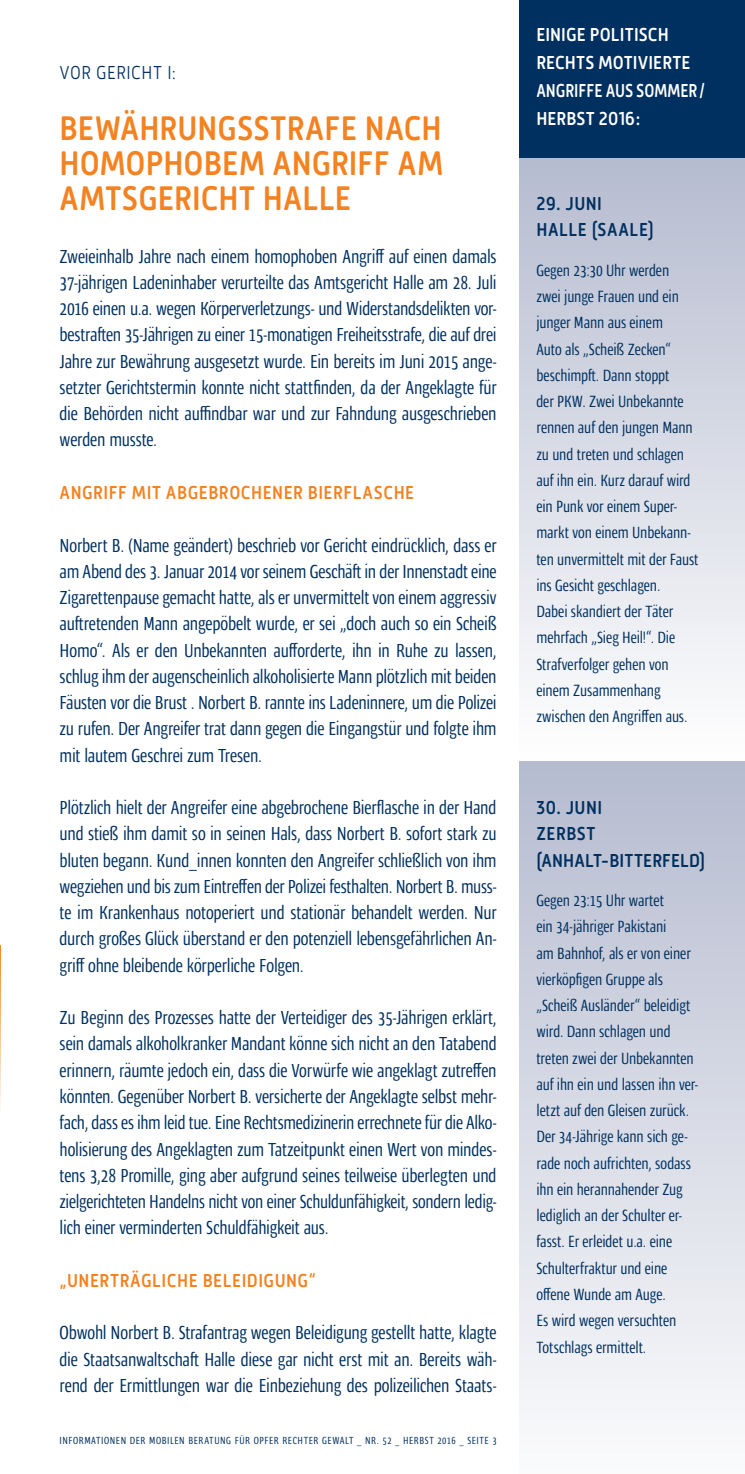
<style>
.page{position:relative;width:745px;height:1474px;background:#fff}
.page>*{position:absolute;margin:0;border:0;box-sizing:border-box;transform-origin:0 0}
.Headline{font:500 35px/35px "Mic 32 New Rounded";color:#f58220;text-align:justify;scale:.9 1}
.Fließtext{font:19.25px/26.2px "Ardoise Pro Tight";letter-spacing:-.01em;color:#00305f;text-align:justify}
.Subhead{font:500 19.25px "Mic 32 New Rounded";letter-spacing:.03em;color:#f58220;scale:.9 1}
.t1{font:500 19.25px/28px "Mic 32 New Rounded";color:#fff;scale:.9 1}
.Chronikhead_rechts{font:500 19.25px "Mic 32 New Rounded";letter-spacing:.03em;color:#00305f;scale:.9 1}
.Chronikhead_rechts-2{font:500 19.25px "Mic 32 New Rounded";letter-spacing:.005em;color:#00305f;scale:.9 1}
.Kopfzeile{font:300 19.25px "Mic 32 New Rounded";letter-spacing:.025em;color:#00305f;scale:.9 1}
.Chroniktext_rechts{font:16.62px/26.2px "Ardoise Pro Tight";letter-spacing:-.005em;color:#00305f}
.t2{font:10.5px "Ardoise Pro Tight";letter-spacing:.045em;color:#00305f}
</style>
<div class="page">
<div style="left:518px;top:761px;width:226px;height:712px;background:linear-gradient(to bottom,#b5bbcf,#fafbfc)"></div>
<hr style="left:0;top:945px;width:1px;height:171px;background:#f6861f">
<div style="left:518px;top:158px;width:226px;height:603px;background:linear-gradient(to bottom,#b6bcd0,#fefefe)"></div>
<div style="left:518px;top:0;width:226px;height:158px;background:#00305f"></div>
<p class="Kopfzeile" style="left:60px;top:61px;width:131px">VOR GERICHT I:</p>
<p class="Headline" style="left:60px;top:110px;width:427px">BEWÄHRUNGSSTRAFE NACH HOMOPHOBEM ANGRIFF AM AMTSGERICHT HALLE</p>
<p class="Fließtext" style="left:60px;top:241px;width:438px">Zweieinhalb Jahre nach einem homophoben Angriff auf einen damals 37-jährigen Ladeninhaber verurteilte das Amtsgericht Halle am 28. Juli 2016 einen u.a. wegen Körperverletzungs- und Widerstandsdelikten vor&shy;bestraften 35-Jährigen zu einer 15-monatigen Freiheitsstrafe, die auf drei Jahre zur Bewährung ausgesetzt wurde. Ein bereits im Juni 2015 ange&shy;setzter Gerichtstermin konnte nicht stattfinden, da der Angeklagte für die Behörden nicht auffindbar war und zur Fahndung ausgeschrieben werden musste.</p>
<p class="Subhead" style="left:60px;top:481px;width:395px">ANGRIFF MIT ABGEBROCHENER BIERFLASCHE</p>
<p class="Fließtext" style="left:60px;top:530px;width:438px">Norbert B. (Name geändert) beschrieb vor Gericht eindrücklich, dass er am Abend des 3. Januar 2014 vor seinem Geschäft in der Innenstadt eine Zigarettenpause gemacht hatte, als er unvermittelt von einem aggressiv auftretenden Mann angepöbelt wurde, er sei „doch auch so ein Scheiß Homo“. Als er den Unbekannten aufforderte, ihn in Ruhe zu lassen, schlug ihm der augenscheinlich alkoholisierte Mann plötzlich mit beiden Fäusten vor die Brust . Norbert B. rannte ins Ladeninnere, um die Polizei zu rufen. Der Angreifer trat dann gegen die Eingangstür und folgte ihm mit lautem Geschrei zum Tresen.</p>
<p class="Fließtext" style="left:60px;top:792px;width:438px">Plötzlich hielt der Angreifer eine abgebrochene Bierflasche in der Hand und stieß ihm damit so in seinen Hals, dass Norbert B. sofort stark zu bluten begann. Kund_innen konnten den Angreifer schließlich von ihm wegziehen und bis zum Eintreffen der Polizei festhalten. Norbert B. muss&shy;te im Krankenhaus notoperiert und stationär behandelt werden. Nur durch großes Glück überstand er den potenziell lebensgefährlichen An&shy;griff ohne bleibende körperliche Folgen.</p>
<p class="Fließtext" style="left:60px;top:1002px;width:438px">Zu Beginn des Prozesses hatte der Verteidiger des 35-Jährigen erklärt, sein damals alkoholkranker Mandant könne sich nicht an den Tatabend erinnern, räumte jedoch ein, dass die Vorwürfe wie angeklagt zutreffen könnten. Gegenüber Norbert B. versicherte der Angeklagte selbst mehr&shy;fach, dass es ihm leid tue. Eine Rechtsmedizinerin errechnete für die Alko&shy;holisierung des Angeklagten zum Tatzeitpunkt einen Wert von mindes&shy;tens 3,28 Promille, ging aber aufgrund seines teilweise überlegten und zielgerichteten Handelns nicht von einer Schuldunfähigkeit, sondern ledig&shy;lich einer verminderten Schuldfähigkeit aus.</p>
<p class="Subhead" style="left:60px;top:1269px;width:286px">„UNERTRÄGLICHE BELEIDIGUNG“</p>
<p class="Fließtext" style="left:60px;top:1317px;width:438px">Obwohl Norbert B. Strafantrag wegen Beleidigung gestellt hatte, klagte die Staatsanwaltschaft Halle diese gar nicht erst mit an. Bereits wäh&shy;rend der Ermittlungen war die Einbeziehung des polizeilichen Staats-</p>
<p class="t2" style="left:60px;top:1432px;width:438px">INFORMATIONEN DER MOBILEN BERATUNG FÜR OPFER RECHTER GEWALT _ NR. 52 _ HERBST 2016 _ SEITE 3</p>
<p class="t1" style="left:536px;top:20px;width:189px">EINIGE POLITISCH<br>RECHTS MOTIVIERTE<br>ANGRIFFE AUS SOMMER/<br>HERBST 2016:</p>
<p class="Chronikhead_rechts" style="left:536px;top:192px;width:74px">29. JUNI</p>
<p class="Chronikhead_rechts" style="left:536px;top:219px;width:132px">HALLE (SAALE)</p>
<p class="Chroniktext_rechts" style="left:536px;top:255px;width:134px">Gegen 23:30 Uhr werden</p>
<p class="Chroniktext_rechts" style="left:536px;top:282px;width:144px">zwei junge Frauen und ein junger Mann aus einem</p>
<p class="Chroniktext_rechts" style="left:536px;top:334px;width:136px">Auto als „Scheiß Zecken“ beschimpft. Dann stoppt</p>
<p class="Chroniktext_rechts" style="left:536px;top:387px;width:158px">der PKW. Zwei Unbekannte rennen auf den jungen Mann zu und treten und schlagen</p>
<p class="Chroniktext_rechts" style="left:536px;top:465px;width:163px">auf ihn ein. Kurz darauf wird ein Punk vor einem Super&shy;markt von einem Unbekann&shy;ten unvermittelt mit der Faust ins Gesicht geschlagen.</p>
<p class="Chroniktext_rechts" style="left:536px;top:597px;width:140px;text-align:justify">Dabei skandiert der Täter mehrfach „Sieg Heil!“. Die Strafverfolger gehen von</p>
<p class="Chroniktext_rechts" style="left:536px;top:675px;width:152px">einem Zusammenhang zwischen den Angriffen aus.</p>
<p class="Chronikhead_rechts" style="left:536px;top:796px;width:75px">30. JUNI</p>
<p class="Chronikhead_rechts" style="left:536px;top:822px;width:67px">ZERBST</p>
<p class="Chronikhead_rechts-2" style="left:536px;top:849px;width:189px">(ANHALT-BITTERFELD)</p>
<p class="Chroniktext_rechts" style="left:536px;top:885px;width:129px">Gegen 23:15 Uhr wartet</p>
<p class="Chroniktext_rechts" style="left:536px;top:912px;width:131px">ein 34-jähriger Pakistani</p>
<p class="Chroniktext_rechts" style="left:536px;top:938px;width:163px">am Bahnhof, als er von einer vierköpfigen Gruppe als „Scheiß Ausländer“ beleidigt wird. Dann schlagen und treten zwei der Unbekannten auf ihn ein und lassen ihn ver&shy;letzt auf den Gleisen zurück.<br>Der 34-Jährige kann sich ge&shy;rade noch aufrichten, sodass ihn ein herannahender Zug lediglich an der Schulter er&shy;fasst. Er erleidet u.a. eine<br>Schulterfraktur und eine</p>
<p class="Chroniktext_rechts" style="left:536px;top:1279px;width:131px">offene Wunde am Auge.</p>
<p class="Chroniktext_rechts" style="left:536px;top:1305px;width:141px">Es wird wegen versuchten<br>Totschlags ermittelt.</p>
</div>
